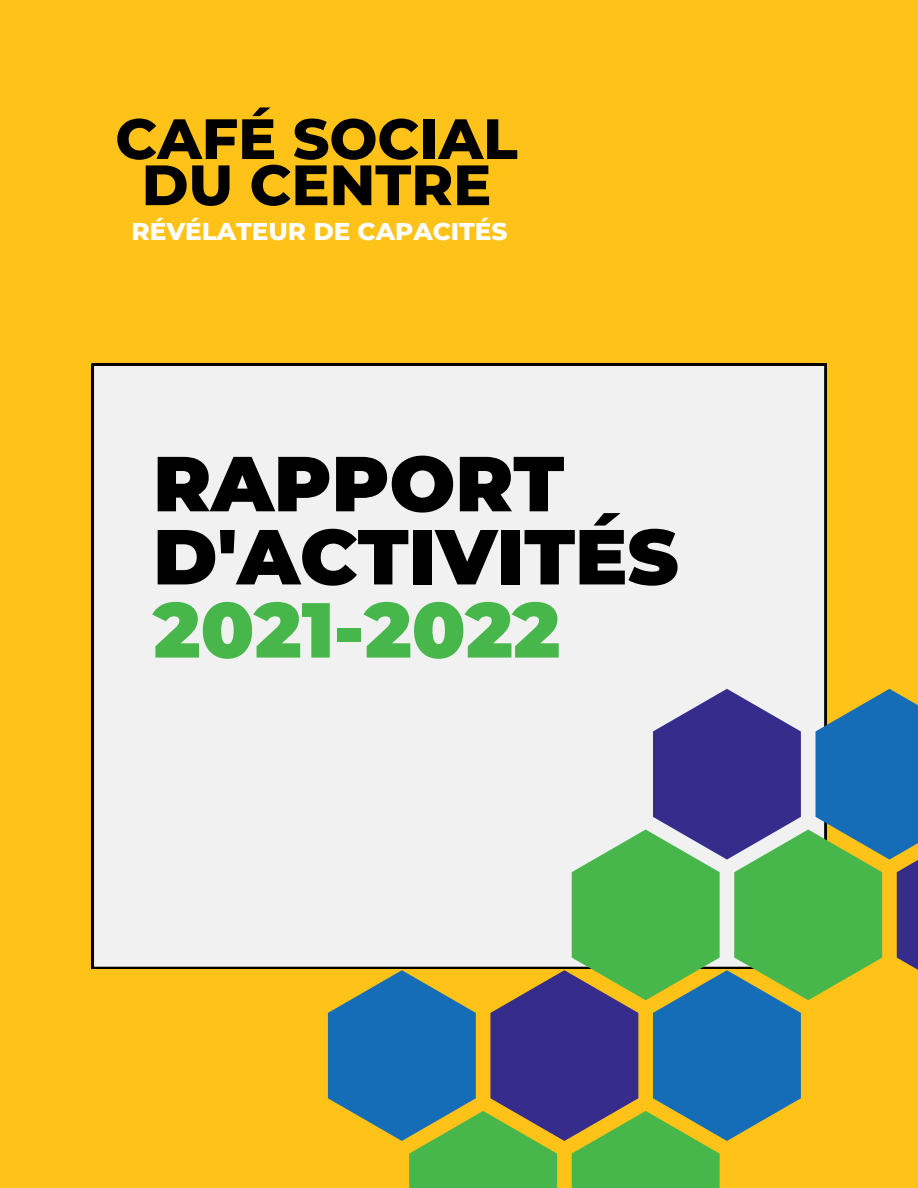
<style>
.page{position:relative;width:918px;height:1188px;background:#fec218}
.page>*{position:absolute;margin:0;border:0;box-sizing:border-box;transform-origin:0 0}
.t1{font:900 77.85px/73.2px "Montserrat";color:#000}
.t2{font:900 77.85px "Montserrat";color:#47b74b}
.t3{font:800 56.7px/46.2px "Montserrat";color:#000;text-align:center}
.t4{font:800 24.75px "Montserrat";color:#fff}
</style>
<div class="page">
<div style="left:92px;top:364px;width:734px;height:605px;background:#f1f1f1"></div>
<svg style="left:328px;top:689px;width:590px;height:499px"></svg>
<h2 class="t3" style="left:115px;top:116px;width:404px">CAFÉ SOCIAL<br>DU CENTRE</h2>
<p class="t4" style="left:132px;top:216px;width:378px">RÉVÉLATEUR DE CAPACITÉS</p>
<h1 class="t1" style="left:153px;top:447px;width:527px">RAPPORT<br>D'ACTIVITÉS</h1>
<h1 class="t2" style="left:153px;top:582px;width:408px">2021-2022</h1>
</div>
